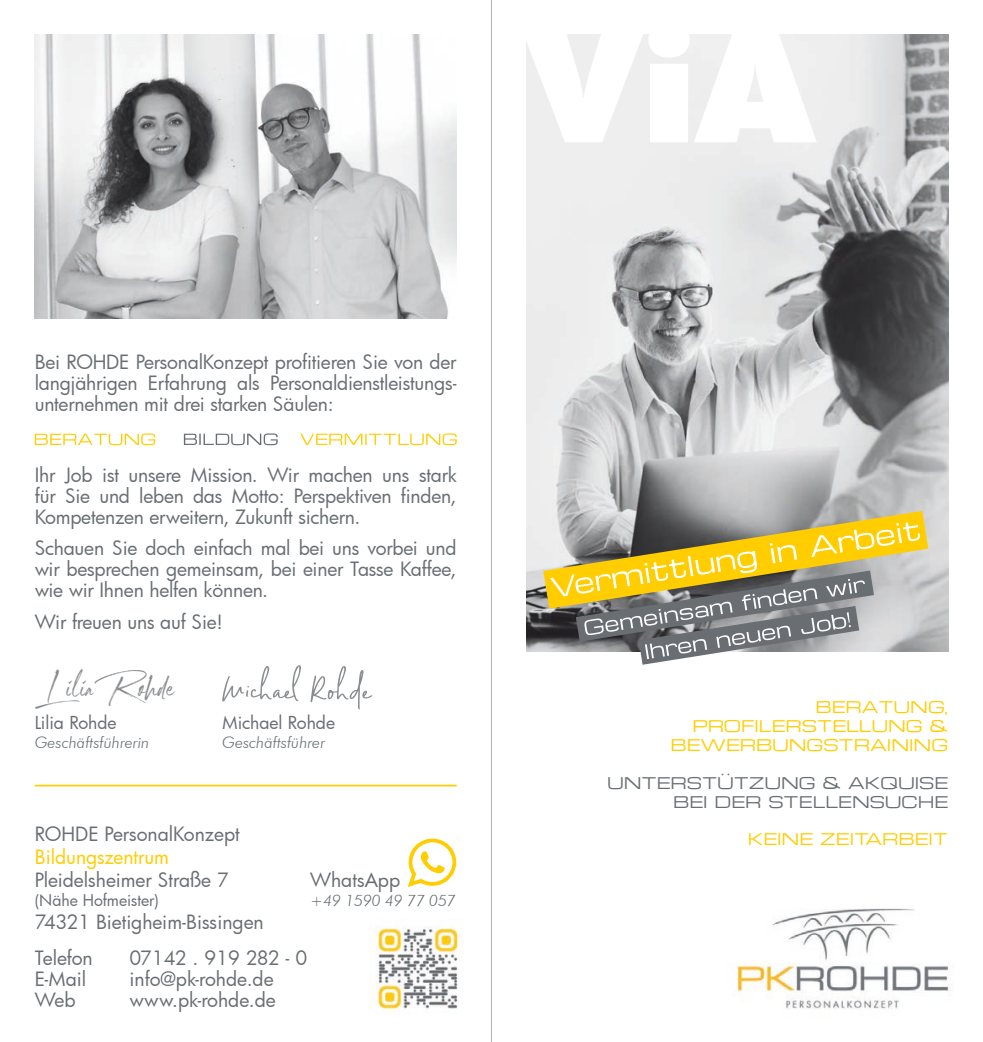
<style>
.page{position:relative;width:983px;height:1042px;background:#fff}
.page>*{position:absolute;margin:0;border:0;box-sizing:border-box;transform-origin:0 0}
.t1{font:56px "My Friend";color:#8a8d90}
.t2{font:29.75px "Marquette";letter-spacing:.01em;color:#8a8d90}
.t3{font:19.25px/21px "Futura";letter-spacing:-.01em;color:#686e72}
.t4{font:19.25px "Futura";color:#ffcd00}
.t5{font:17.5px "Futura";letter-spacing:-.005em;color:#686e72}
.t6{font:15.75px/18.9px "Michroma";color:#ffcd00;text-align:right}
.t7{font:italic 300 15.75px "Futura BT";color:#686e72}
.t8{font:15.75px/18.9px "Michroma";color:#686e72;text-align:right}
.t9{font:15.75px "Futura";color:#686e72}
</style>
<div class="page">
<img style="left:526px;top:35px;width:421px;height:616px">
<img style="left:736px;top:908px;width:213px;height:102px">
<img style="left:369px;top:927px;width:90px;height:84px">
<hr style="left:491px;top:0;width:1px;height:1042px;background:#b2b4b6">
<svg style="left:300px;top:433px;width:156px;height:12px"></svg>
<svg style="left:184px;top:433px;width:93px;height:12px"></svg>
<svg style="left:35px;top:433px;width:120px;height:12px"></svg>
<svg style="left:543px;top:511px;width:384px;height:154px;background:#b2a97e"></svg>
<hr style="left:35px;top:785px;width:421px;height:1px;background:#ffcd00">
<svg style="left:407px;top:838px;width:49px;height:49px"></svg>
<img style="left:35px;top:35px;width:421px;height:283px">
<svg style="left:526px;top:34px;width:290px;height:108px"></svg>
<p class="t3" style="left:35px;top:351px;width:423px;text-align:justify">Bei ROHDE PersonalKonzept profitieren Sie von der langjährigen Erfahrung als Personaldienstleistungs&shy;unternehmen mit drei starken Säulen:</p>
<p class="t3" style="left:35px;top:464px;width:423px;text-align:justify">Ihr Job ist unsere Mission. Wir machen uns stark für Sie und leben das Motto: Perspektiven finden, Kompetenzen erweitern, Zukunft sichern.</p>
<p class="t3" style="left:35px;top:537px;width:423px;text-align:justify">Schauen Sie doch einfach mal bei uns vorbei und wir besprechen gemeinsam, bei einer Tasse Kaffee, wie wir Ihnen helfen können.</p>
<p class="t3" style="left:35px;top:611px;width:190px">Wir freuen uns auf Sie!</p>
<h2 class="t2" style="left:45px;top:668px;width:131px">Lilia Rohde</h2>
<p class="t5" style="left:35px;top:710px;width:83px">Lilia Rohde</p>
<p class="t7" style="left:35px;top:732px;width:116px">Geschäftsführerin</p>
<h1 class="t1" style="left:222px;top:660px;width:150px">Michael Rohde</h1>
<p class="t5" style="left:222px;top:710px;width:114px">Michael Rohde</p>
<p class="t7" style="left:222px;top:732px;width:104px">Geschäftsführer</p>
<p class="t3" style="left:35px;top:823px;width:206px">ROHDE PersonalKonzept</p>
<p class="t4" style="left:35px;top:844px;width:136px">Bildungszentrum</p>
<p class="t3" style="left:35px;top:869px;width:196px">Pleidelsheimer Straße 7</p>
<p class="t9" style="left:35px;top:890px;width:125px">(Nähe Hofmeister)</p>
<p class="t3" style="left:35px;top:904px;width:230px;line-height:35.9px">74321 Bietigheim-Bissingen<br>Telefon</p>
<p class="t3" style="left:35px;top:968px;width:53px">E-Mail<br>Web</p>
<p class="t3" style="left:310px;top:869px;width:91px">WhatsApp</p>
<p class="t7" style="left:310px;top:891px;width:147px">+49 1590 49 77 057</p>
<p class="t3" style="left:129px;top:947px;width:179px">07142 . 919 282 - 0 info@pk-rohde.de www.pk-rohde.de</p>
<p class="t6" style="left:670px;top:698px;width:279px">BERATUNG,<br>PROFILERSTELLUNG &amp;<br>BEWERBUNGSTRAINING</p>
<p class="t8" style="left:607px;top:774px;width:342px">UNTERSTÜTZUNG &amp; AKQUISE<br>BEI DER STELLENSUCHE</p>
<p class="t6" style="left:747px;top:830px;width:202px">KEINE ZEITARBEIT</p>
</div>
